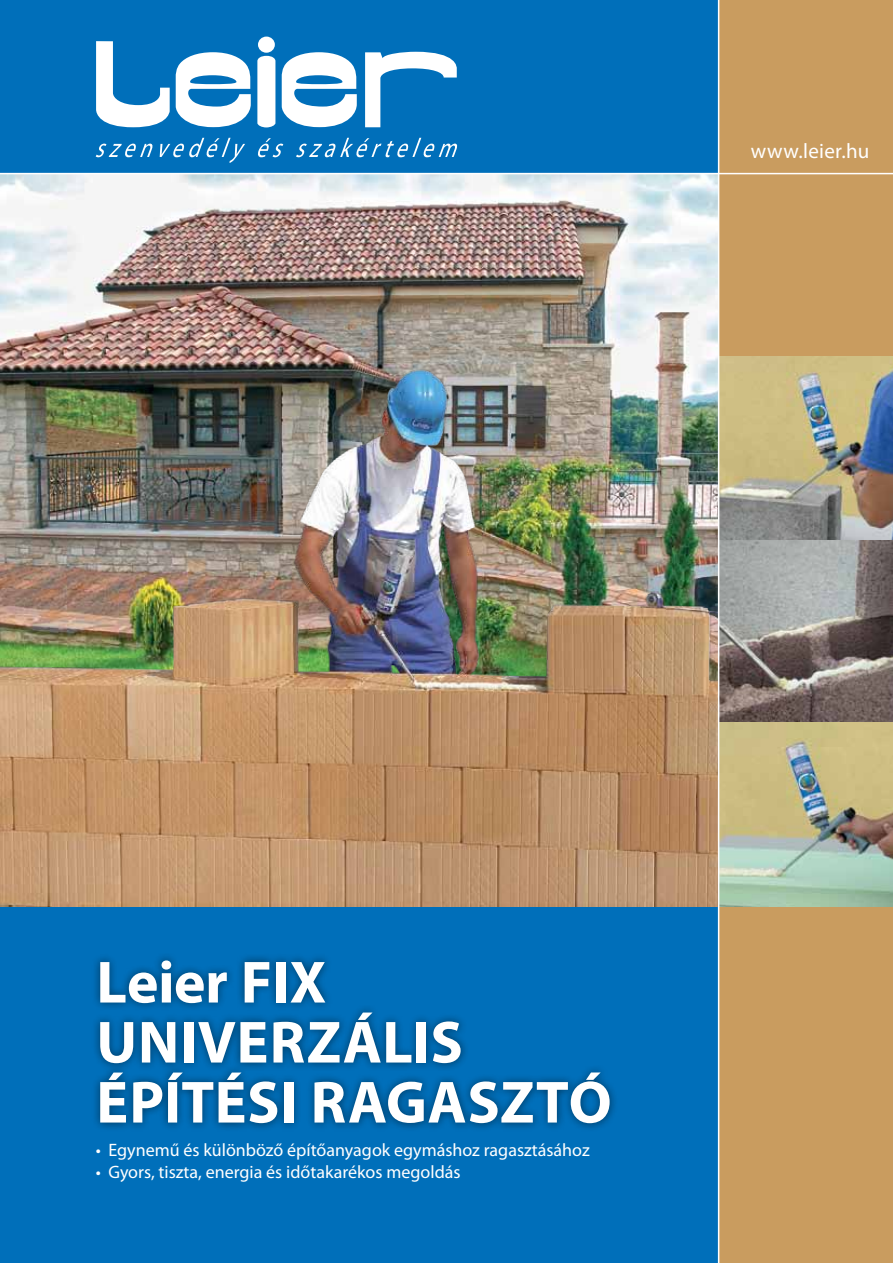
<style>
.page{position:relative;width:893px;height:1263px;background:#006fba}
.page>*{position:absolute;margin:0;border:0;box-sizing:border-box;transform-origin:0 0}
.t1{font:700 60px/60px "Myriad Pro";letter-spacing:.005em;color:#fff}
.t2{font:21px "Myriad Pro";letter-spacing:.015em;color:#fff}
.t3{font:18px "Myriad Pro";color:#fff}
</style>
<div class="page">
<img style="left:0;top:174px;width:718px;height:124px">
<img style="left:0;top:298px;width:718px;height:609px">
<div style="left:719px;top:0;width:174px;height:1263px;background:#c99c5f"></div>
<img style="left:719px;top:540px;width:174px;height:183px">
<img style="left:719px;top:357px;width:174px;height:183px">
<img style="left:719px;top:723px;width:174px;height:184px">
<hr style="left:0;top:173px;width:893px;height:1px;background:#fff">
<div style="left:91px;top:952px;width:528px;height:180px;background:#000;opacity:.5"></div>
<hr style="left:718px;top:0;width:1px;height:1263px;background:#fff">
<svg style="left:96px;top:37px;width:361px;height:90px"></svg>
<svg style="left:96px;top:144px;width:57px;height:13px"></svg>
<svg style="left:160px;top:138px;width:85px;height:25px"></svg>
<svg style="left:258px;top:138px;width:25px;height:19px"></svg>
<svg style="left:296px;top:138px;width:162px;height:19px"></svg>
<p class="t2" style="left:751px;top:138px;width:120px">www.leier.hu</p>
<h1 class="t1" style="left:96px;top:950px;width:517px">LEIER FIX<br>UNIVERZÁLIS<br>ÉPÍTÉSI RAGASZTÓ</h1>
<p class="t3" style="left:96px;top:1139px;width:496px">• Egynemű és különböző építőanyagok egymáshoz ragasztásához</p>
<p class="t3" style="left:96px;top:1161px;width:366px">• Gyors, tiszta, energia és időtakarékos megoldás</p>
</div>
